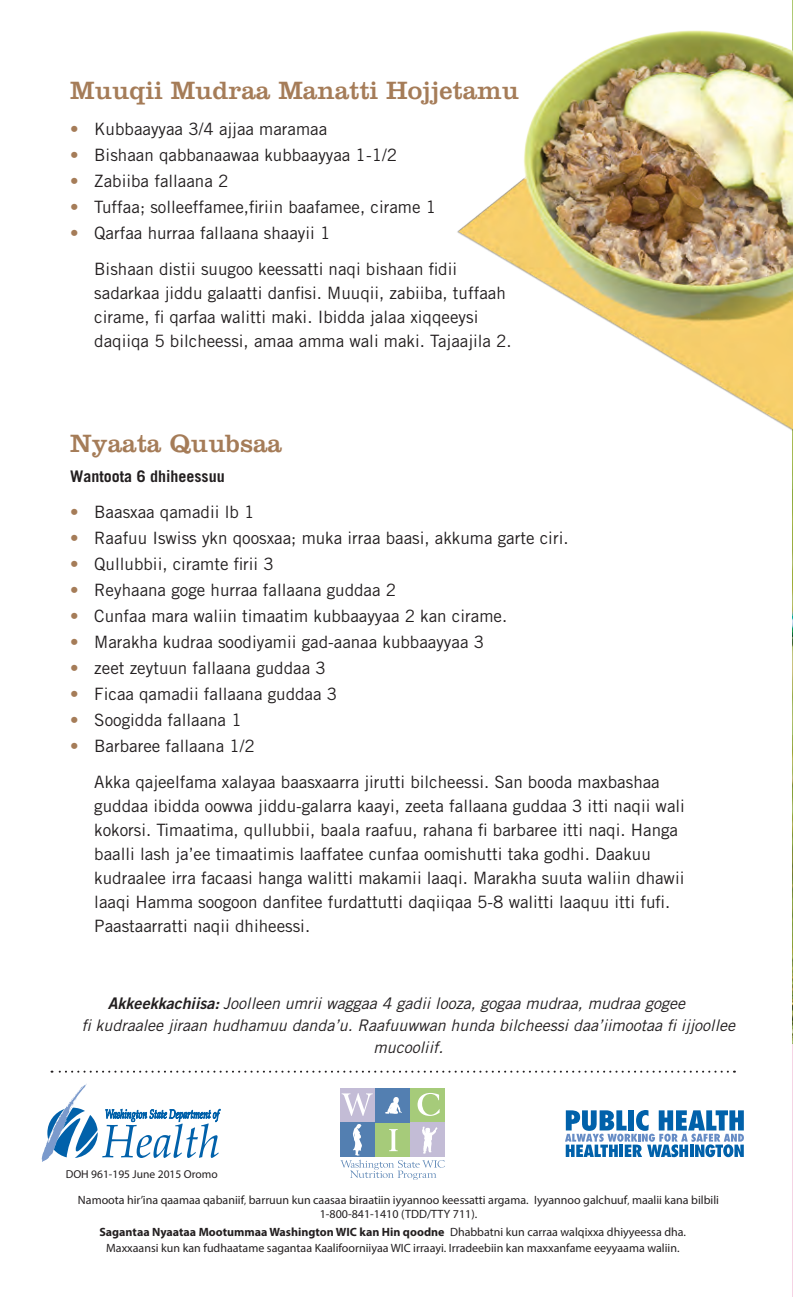
<style>
.page{position:relative;width:793px;height:1297px;background:#fff}
.page>*{position:absolute;margin:0;border:0;box-sizing:border-box;transform-origin:0 0}
.t1{font:26px "Clarendon LT Std";color:#a57c58}
.t2{font:17px/24px "Trade Gothic LT Std";color:#231f20}
.t3{font:italic 16px "Trade Gothic LT Std";color:#231f20}
.t4{font:700 16px "Trade Gothic LT Std";color:#231f20}
.t5{font:12px/14px "Myriad Pro";color:#231f20;text-align:center}
.t6{font:700 12px "Myriad Pro";color:#231f20}
.t7{font:11.6px "Myriad Pro";color:#231f20}
.s1{color:#a57c58}
.s2{font-family:"Trade Gothic LT Std Bd 2 Obl";font-style:normal}
.s3{font-size:10px}
.s4{font-weight:400}
</style>
<div class="page">
<img style="left:792px;top:0;width:1px;height:1044px">
<hr style="left:792px;top:1044px;width:1px;height:253px;background:#f5d4e4">
<svg style="left:51px;top:1070px;width:683px;height:2px"></svg>
<svg style="left:41px;top:1083px;width:179px;height:78px"></svg>
<svg style="left:565px;top:1110px;width:178px;height:47px"></svg>
<div style="left:340px;top:1087px;width:35px;height:35px;background:#c3bcd6"></div>
<div style="left:375px;top:1122px;width:35px;height:35px;background:#537fb1"></div>
<div style="left:410px;top:1087px;width:35px;height:35px;background:#a6cb7a"></div>
<svg style="left:341px;top:1093px;width:32px;height:22px"></svg>
<svg style="left:417px;top:1093px;width:22px;height:22px"></svg>
<div style="left:375px;top:1087px;width:35px;height:35px;background:#537fb1"></div>
<div style="left:410px;top:1122px;width:35px;height:35px;background:#c3bcd6"></div>
<svg style="left:385px;top:1097px;width:17px;height:17px"></svg>
<div style="left:340px;top:1122px;width:35px;height:35px;background:#537fb1"></div>
<svg style="left:340px;top:1123px;width:105px;height:56px"></svg>
<img style="left:457px;top:30px;width:335px;height:401px">
<p class="t1" style="left:70px;top:75px;width:450px">Muuqii Mudraa Manatti Hojjetamu</p>
<p class="t2" style="left:70px;top:116px;width:258px"><span class="s1">•</span> Kubbaayyaa 3/4 ajjaa maramaa</p>
<p class="t2" style="left:70px;top:142px;width:328px"><span class="s1">•</span> Bishaan qabbanaawaa kubbaayyaa 1-1/2</p>
<p class="t2" style="left:70px;top:168px;width:160px"><span class="s1">•</span> Zabiiba fallaana 2</p>
<p class="t2" style="left:70px;top:194px;width:367px"><span class="s1">•</span> Tuffaa; solleeffamee,firiin baafamee, cirame 1</p>
<p class="t2" style="left:70px;top:220px;width:262px"><span class="s1">•</span> Qarfaa hurraa fallaana shaayii 1</p>
<p class="t2" style="left:94px;top:256px;width:419px">Bishaan distii suugoo keessatti naqi bishaan fidii sadarkaa jiddu galaatti danfisi. Muuqii, zabiiba, tuffaah cirame, fi qarfaa walitti maki. Ibidda jalaa xiqqeeysi daqiiqa 5 bilcheessi, amaa amma wali maki. Tajaajila 2.</p>
<p class="t1" style="left:70px;top:428px;width:213px">Nyaata Quubsaa</p>
<p class="t4" style="left:70px;top:467px;width:156px">Wantoota 6 dhiheessuu</p>
<p class="t2" style="left:70px;top:500px;width:186px"><span class="s1">•</span> Baasxaa qamadii lb 1</p>
<p class="t2" style="left:70px;top:526px;width:499px"><span class="s1">•</span> Raafuu Iswiss ykn qoosxaa; muka irraa baasi, akkuma garte ciri.</p>
<p class="t2" style="left:70px;top:552px;width:205px"><span class="s1">•</span> Qullubbii, ciramte firii 3</p>
<p class="t2" style="left:70px;top:578px;width:327px"><span class="s1">•</span> Reyhaana goge hurraa fallaana guddaa 2</p>
<p class="t2" style="left:70px;top:604px;width:438px"><span class="s1">•</span> Cunfaa mara waliin timaatim kubbaayyaa 2 kan cirame.</p>
<p class="t2" style="left:70px;top:630px;width:415px"><span class="s1">•</span> Marakha kudraa soodiyamii gad-aanaa kubbaayyaa 3</p>
<p class="t2" style="left:70px;top:656px;width:257px"><span class="s1">•</span> zeet zeytuun fallaana guddaa 3</p>
<p class="t2" style="left:70px;top:682px;width:268px"><span class="s1">•</span> Ficaa qamadii fallaana guddaa 3</p>
<p class="t2" style="left:70px;top:708px;width:173px"><span class="s1">•</span> Soogidda fallaana 1</p>
<p class="t2" style="left:70px;top:734px;width:186px"><span class="s1">•</span> Barbaree fallaana 1/2</p>
<p class="t2" style="left:94px;top:770px;width:592px">Akka qajeelfama xalayaa baasxaarra jirutti bilcheessi. San booda maxbashaa guddaa ibidda oowwa jiddu-galarra kaayi, zeeta fallaana guddaa 3 itti naqii wali kokorsi. Timaatima, qullubbii, baala raafuu, rahana fi barbaree itti naqi. Hanga baalli lash ja’ee timaatimis laaffatee cunfaa oomishutti taka godhi. Daakuu kudraalee irra facaasi hanga walitti makamii laaqi. Marakha suuta waliin dhawii laaqi Hamma soogoon danfitee furdattutti daqiiqaa 5-8 walitti laaquu itti fufi.<br>Paastaarratti naqii dhiheessi.</p>
<p class="t3" style="left:108px;top:993px;width:578px"><span class="s2">Akkeekkachiisa:</span> Joolleen umrii waggaa 4 gadii looza, gogaa mudraa, mudraa gogee</p>
<p class="t3" style="left:82px;top:1015px;width:654px">fi kudraalee jiraan hudhamuu danda’u. Raafuuwwan hunda bilcheessi daa’iimootaa fi ijjoollee</p>
<p class="t3" style="left:373px;top:1037px;width:71px">mucooliif.</p>
<p class="t7" style="left:66px;top:1166px;width:153px">DOH 961-195 June 2015 Oromo</p>
<p class="t5" style="left:78px;top:1192px;width:642px">Namoota hir’ina qaamaa qabaniif<span class="s3">,</span> barruun kun caasaa biraatiin iyyannoo keessatti argama. Iyyannoo galchuuf<span class="s3">,</span> maalii kana bilbili<br>1-800-841-1410 (TDD/TTY 711).</p>
<p class="t6" style="left:99px;top:1224px;width:588px">Sagantaa Nyaataa Mootummaa Washington WIC kan Hin qoodne <span class="s4">Dhabbatni kun carraa walqixxa dhiyyeessa dha.</span></p>
<p class="t5" style="left:106px;top:1240px;width:575px">Maxxaansi kun kan fudhaatame sagantaa Kaalifoorniiyaa WIC irraayi. Irradeebiin kan maxxanfame eeyyaama waliin.</p>
</div>
